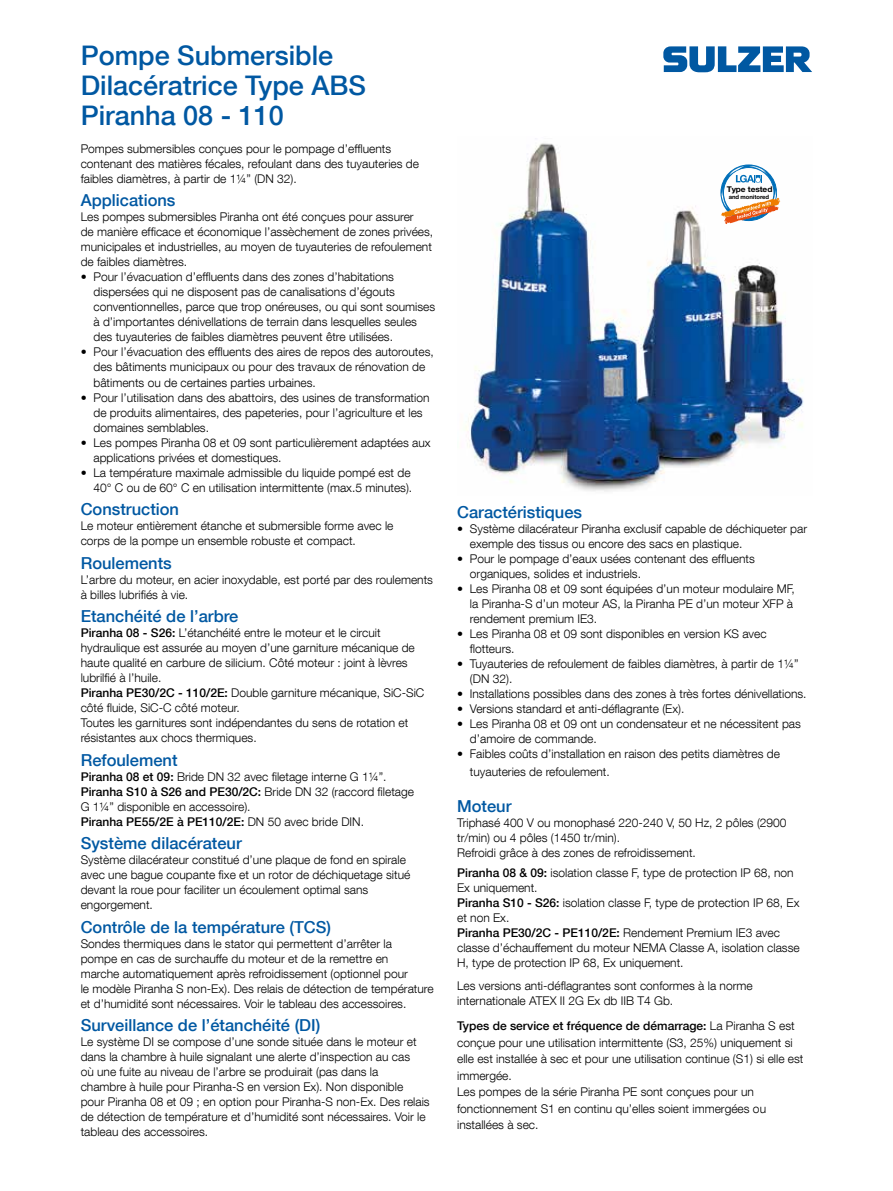
<style>
.page{position:relative;width:893px;height:1191px;background:#fff}
.page>*{position:absolute;margin:0;border:0;box-sizing:border-box;transform-origin:0 0}
.t1{font:500 27px/30px "Helvetica Neue LT Com";color:#0058a2}
.t2{font:500 16.5px "Helvetica Neue LT Com";color:#0058a2}
.t3{font:300 12px/15px "Helvetica Neue LT Com";color:#000}
.t4{font:700 7.95px "Helvetica Neue LT Com";letter-spacing:-.01em;color:#000;scale:1.05 1}
.t5{font:700 6px "Helvetica Neue LT Com";letter-spacing:-.01em;color:#000}
.s1{font-weight:500}
</style>
<div class="page">
<svg style="left:663px;top:46px;width:149px;height:26px"></svg>
<img style="left:465px;top:138px;width:339px;height:354px">
<svg style="left:721px;top:165px;width:59px;height:59px"></svg>
<h1 class="t1" style="left:81px;top:40px;width:287px">Pompe Submersible<br>Dilacératrice Type ABS<br>Piranha 08 - 110</h1>
<p class="t3" style="left:81px;top:141px;width:340px">Pompes submersibles conçues pour le pompage d’effluents contenant des matières fécales, refoulant dans des tuyauteries de faibles diamètres, à partir de 1¼” (DN 32).</p>
<h2 class="t2" style="left:81px;top:191px;width:96px">Applications</h2>
<p class="t3" style="left:81px;top:209px;width:354px">Les pompes submersibles Piranha ont été conçues pour assurer<br>de manière efficace et économique l’assèchement de zones privées, municipales et industrielles, au moyen de tuyauteries de refoulement de faibles diamètres.</p>
<p class="t3" style="left:93px;top:269px;width:343px;text-indent:-13px">• Pour l’évacuation d’effluents dans des zones d’habitations dispersées qui ne disposent pas de canalisations d’égouts conventionnelles, parce que trop onéreuses, ou qui sont soumises à d’importantes dénivellations de terrain dans lesquelles seules des tuyauteries de faibles diamètres peuvent être utilisées.</p>
<p class="t3" style="left:93px;top:344px;width:342px;text-indent:-13px">• Pour l’évacuation des effluents des aires de repos des autoroutes, des bâtiments municipaux ou pour des travaux de rénovation de bâtiments ou de certaines parties urbaines.</p>
<p class="t3" style="left:93px;top:389px;width:338px;text-indent:-13px">• Pour l’utilisation dans des abattoirs, des usines de transformation de produits alimentaires, des papeteries, pour l’agriculture et les domaines semblables.</p>
<p class="t3" style="left:93px;top:434px;width:339px;text-indent:-13px">• Les pompes Piranha 08 et 09 sont particulièrement adaptées aux applications privées et domestiques.</p>
<p class="t3" style="left:81px;top:464px;width:333px;text-align:right">• La température maximale admissible du liquide pompé est de<br>40° C ou de 60° C en utilisation intermittente (max.5 minutes).</p>
<h2 class="t2" style="left:81px;top:499px;width:100px">Construction</h2>
<p class="t3" style="left:81px;top:518px;width:314px">Le moteur entièrement étanche et submersible forme avec le corps de la pompe un ensemble robuste et compact.</p>
<h2 class="t2" style="left:81px;top:553px;width:93px">Roulements</h2>
<p class="t3" style="left:81px;top:571px;width:354px">L’arbre du moteur, en acier inoxydable, est porté par des roulements à billes lubrifiés à vie.</p>
<h2 class="t2" style="left:81px;top:606px;width:159px">Etanchéité de l’arbre</h2>
<p class="t3" style="left:81px;top:625px;width:345px"><span class="s1">Piranha 08 - S26:</span> L’étanchéité entre le moteur et le circuit hydraulique est assurée au moyen d’une garniture mécanique de haute qualité en carbure de silicium. Côté moteur : joint à lèvres lubrilfié à l’huile.<br><span class="s1">Piranha PE30/2C - 110/2E:</span> Double garniture mécanique, SiC-SiC côté fluide, SiC-C côté moteur.<br>Toutes les garnitures sont indépendantes du sens de rotation et résistantes aux chocs thermiques.</p>
<h2 class="t2" style="left:81px;top:750px;width:98px">Refoulement</h2>
<p class="t3" style="left:81px;top:768px;width:335px"><span class="s1">Piranha 08 et 09:</span> Bride DN 32 avec filetage interne G 1¼”.<br><span class="s1">Piranha S10 à S26 and PE30/2C:</span> Bride DN 32 (raccord filetage G 1¼” disponible en accessoire).<br><span class="s1">Piranha PE55/2E à PE110/2E:</span> DN 50 avec bride DIN.</p>
<h2 class="t2" style="left:81px;top:833px;width:163px">Système dilacérateur</h2>
<p class="t3" style="left:81px;top:852px;width:331px">Système dilacérateur constitué d’une plaque de fond en spirale avec une bague coupante fixe et un rotor de déchiquetage situé devant la roue pour faciliter un écoulement optimal sans engorgement.</p>
<h2 class="t2" style="left:81px;top:917px;width:252px">Contrôle de la température (TCS)</h2>
<p class="t3" style="left:81px;top:935px;width:355px">Sondes thermiques dans le stator qui permettent d’arrêter la<br>pompe en cas de surchauffe du moteur et de la remettre en<br>marche automatiquement après refroidissement (optionnel pour<br>le modèle Piranha S non-Ex). Des relais de détection de température et d’humidité sont nécessaires. Voir le tableau des accessoires.</p>
<h2 class="t2" style="left:81px;top:1015px;width:241px">Surveillance de l’étanchéité (DI)</h2>
<p class="t3" style="left:81px;top:1034px;width:351px">Le système DI se compose d’une sonde située dans le moteur et dans la chambre à huile signalant une alerte d’inspection au cas<br>où une fuite au niveau de l’arbre se produirait (pas dans la<br>chambre à huile pour Piranha-S en version Ex). Non disponible pour Piranha 08 et 09 ; en option pour Piranha-S non-Ex. Des relais de détection de température et d’humidité sont nécessaires. Voir le tableau des accessoires.</p>
<p class="t4" style="left:727px;top:184px;width:45px">Type tested</p>
<p class="t5" style="left:729px;top:193px;width:42px">and monitored</p>
<h2 class="t2" style="left:457px;top:502px;width:127px">Caractéristiques</h2>
<p class="t3" style="left:470px;top:521px;width:339px;text-indent:-13px">• Système dilacérateur Piranha exclusif capable de déchiqueter par exemple des tissus ou encore des sacs en plastique.</p>
<p class="t3" style="left:470px;top:551px;width:286px;text-indent:-13px">• Pour le pompage d’eaux usées contenant des effluents organiques, solides et industriels.</p>
<p class="t3" style="left:470px;top:581px;width:326px;text-indent:-13px">• Les Piranha 08 et 09 sont équipées d’un moteur modulaire MF, la Piranha-S d’un moteur AS, la Piranha PE d’un moteur XFP à rendement premium IE3.</p>
<p class="t3" style="left:470px;top:626px;width:298px;text-indent:-13px">• Les Piranha 08 et 09 sont disponibles en version KS avec flotteurs.</p>
<p class="t3" style="left:470px;top:656px;width:330px;text-indent:-13px">• Tuyauteries de refoulement de faibles diamètres, à partir de 1¼” (DN 32).</p>
<p class="t3" style="left:457px;top:686px;width:351px">• Installations possibles dans des zones à très fortes dénivellations.</p>
<p class="t3" style="left:457px;top:701px;width:229px">• Versions standard et anti-déflagrante (Ex).</p>
<p class="t3" style="left:470px;top:716px;width:332px;text-indent:-13px">• Les Piranha 08 et 09 ont un condensateur et ne nécessitent pas d’amoire de commande.</p>
<p class="t3" style="left:470px;top:745px;width:312px;line-height:18px;text-indent:-13px">• Faibles coûts d’installation en raison des petits diamètres de tuyauteries de refoulement.</p>
<h2 class="t2" style="left:457px;top:796px;width:56px">Moteur</h2>
<p class="t3" style="left:457px;top:815px;width:331px">Triphasé 400 V ou monophasé 220-240 V, 50 Hz, 2 pôles (2900 tr/min) ou 4 pôles (1450 tr/min).<br>Refroidi grâce à des zones de refroidissement.</p>
<p class="t3" style="left:457px;top:864px;width:344px"><span class="s1">Piranha 08 &amp; 09:</span> isolation classe F, type de protection IP 68, non Ex uniquement.<br><span class="s1">Piranha S10 - S26:</span> isolation classe F, type de protection IP 68, Ex et non Ex.<br><span class="s1">Piranha PE30/2C - PE110/2E:</span> Rendement Premium IE3 avec classe d’échauffement du moteur NEMA Classe A, isolation classe H, type de protection IP 68, Ex uniquement.</p>
<p class="t3" style="left:457px;top:978px;width:297px">Les versions anti-déflagrantes sont conformes à la norme internationale ATEX II 2G Ex db IIB T4 Gb.</p>
<p class="t3" style="left:457px;top:1017px;width:348px;line-height:16.5px"><span class="s1">Types de service et fréquence de démarrage:</span> La Piranha S est conçue pour une utilisation intermittente (S3, 25%) uniquement si elle est installée à sec et pour une utilisation continue (S1) si elle est immergée.<br>Les pompes de la série Piranha PE sont conçues pour un fonctionnement S1 en continu qu’elles soient immergées ou installées à sec.</p>
</div>
